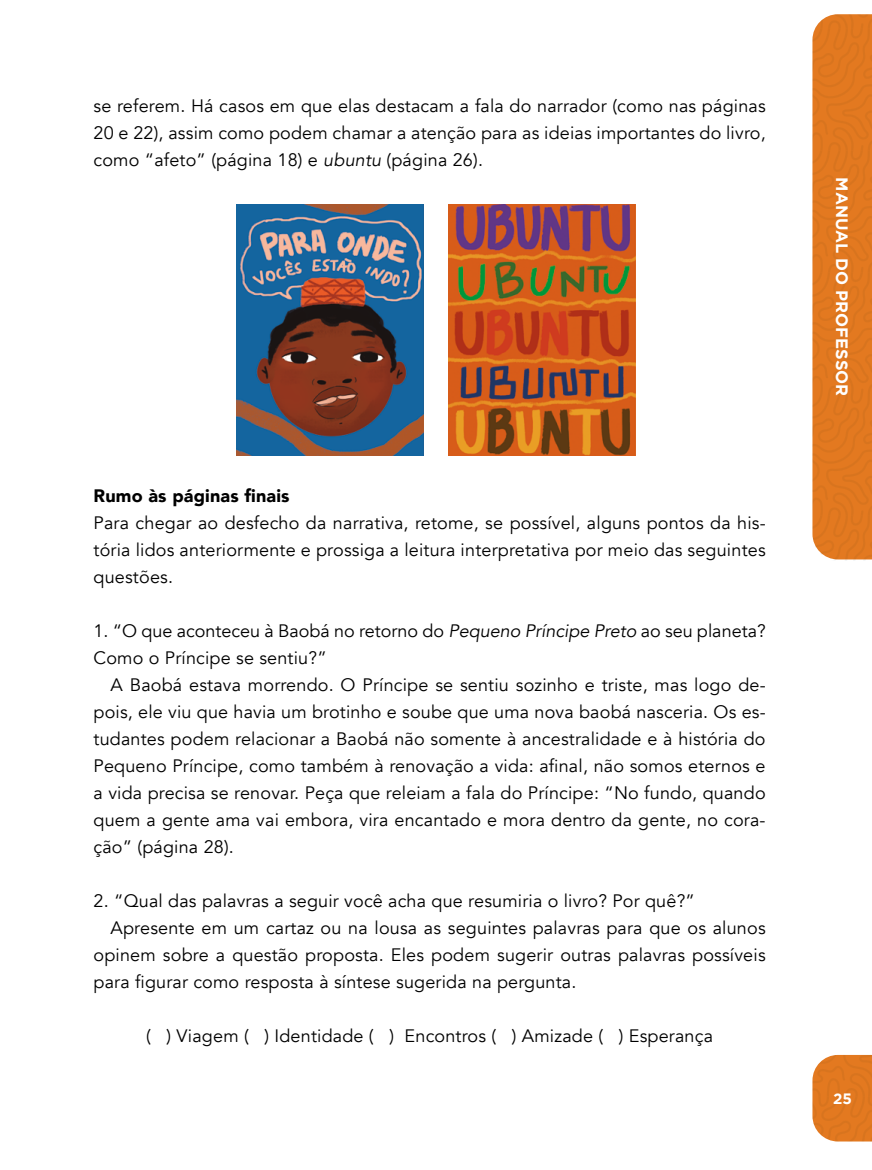
<style>
.page{position:relative;width:872px;height:1170px;background:#fff}
.page>*{position:absolute;margin:0;border:0;box-sizing:border-box;transform-origin:0 0}
.t1{font:18px/27px "Avenir";letter-spacing:.01em;color:#000;text-align:justify}
.t2{font:900 18px "Avenir";letter-spacing:.01em;color:#000}
.t3{font:700 16.5px "Gotham";color:#fff}
.t4{font:700 15px "Gotham";color:#fff}
.s1{font-style:italic}
</style>
<div class="page">
<div style="left:812px;top:14px;width:60px;height:547px;background:#e37920"></div>
<div style="left:812px;top:1054px;width:60px;height:87px;background:#e37920"></div>
<img style="left:236px;top:204px;width:187px;height:251px">
<img style="left:449px;top:204px;width:187px;height:251px">
<p class="t1" style="left:94px;top:92px;width:673px">se referem. Há casos em que elas destacam a fala do narrador (como nas páginas 20 e 22), assim como podem chamar a atenção para as ideias importantes do livro, como “afeto” (página 18) e <span class="s1">ubuntu</span> (página 26).</p>
<p class="t2" style="left:94px;top:480px;width:197px">Rumo às páginas finais</p>
<p class="t1" style="left:94px;top:509px;width:673px">Para chegar ao desfecho da narrativa, retome, se possível, alguns pontos da his&shy;tória lidos anteriormente e prossiga a leitura interpretativa por meio das seguintes questões.</p>
<p class="t1" style="left:94px;top:617px;width:673px">1. “O que aconteceu à Baobá no retorno do <span class="s1">Pequeno Príncipe Preto</span> ao seu planeta?<br>Como o Príncipe se sentiu?”</p>
<p class="t1" style="left:94px;top:671px;width:673px;text-indent:17px">A Baobá estava morrendo. O Príncipe se sentiu sozinho e triste, mas logo de&shy;pois, ele viu que havia um brotinho e soube que uma nova baobá nasceria. Os es&shy;tudantes podem relacionar a Baobá não somente à ancestralidade e à história do Pequeno Príncipe, como também à renovação a vida: afinal, não somos eternos e a vida precisa se renovar. Peça que releiam a fala do Príncipe: “No fundo, quando quem a gente ama vai embora, vira encantado e mora dentro da gente, no cora&shy;ção” (página 28).</p>
<p class="t1" style="left:94px;top:887px;width:603px">2. “Qual das palavras a seguir você acha que resumiria o livro? Por quê?”</p>
<p class="t1" style="left:111px;top:914px;width:656px">Apresente em um cartaz ou na lousa as seguintes palavras para que os alunos</p>
<p class="t1" style="left:94px;top:941px;width:673px">opinem sobre a questão proposta. Eles podem sugerir outras palavras possíveis</p>
<p class="t1" style="left:94px;top:968px;width:484px">para figurar como resposta à síntese sugerida na pergunta.</p>
<p class="t1" style="left:146px;top:1022px;width:568px">( ) Viagem ( ) Identidade ( ) Encontros ( ) Amizade ( ) Esperança</p>
<p class="t3" style="left:851px;top:177px;width:220px;rotate:90deg">MANUAL DO PROFESSOR</p>
<p class="t4" style="left:833px;top:1089px;width:20px">25</p>
</div>
